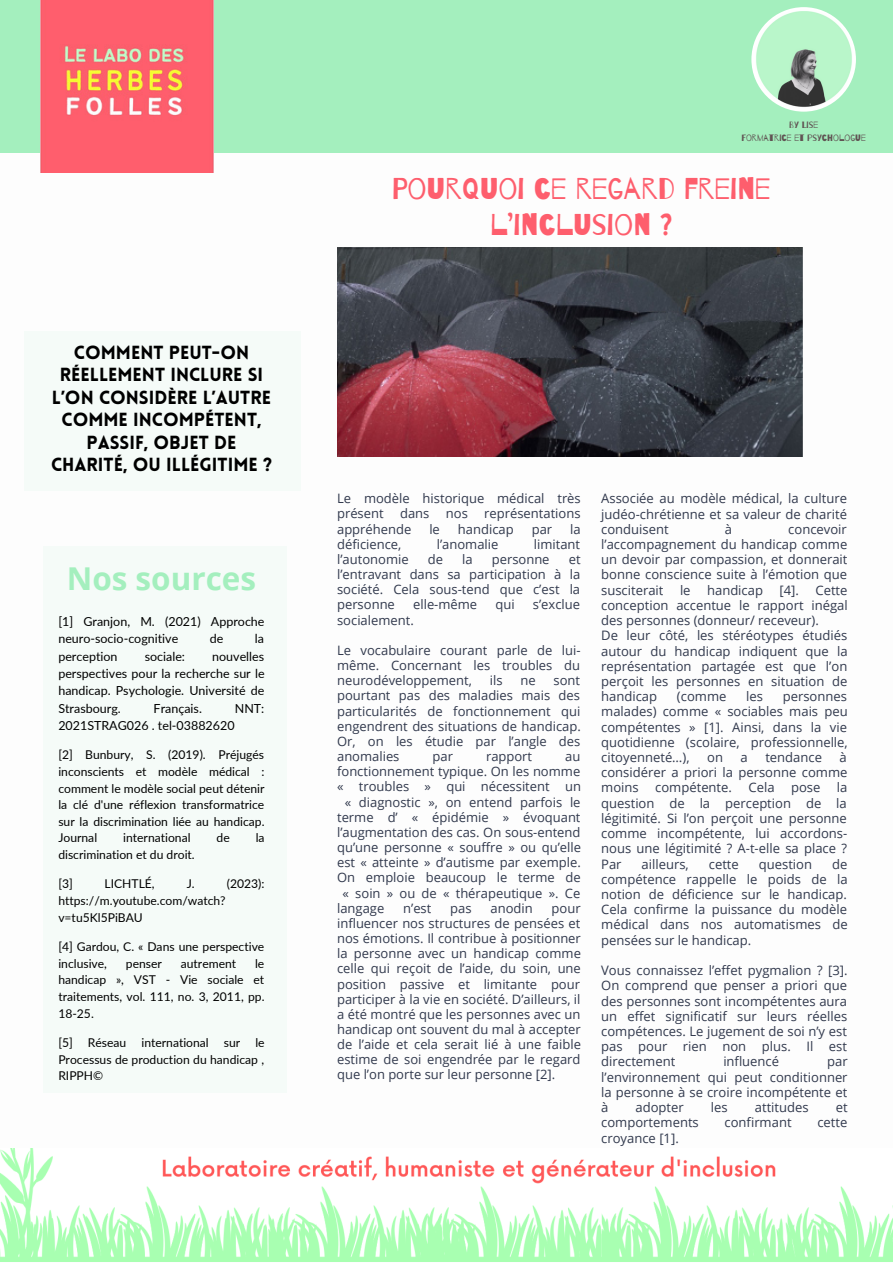
<style>
.page{position:relative;width:893px;height:1264px;background:#fff}
.page>*{position:absolute;margin:0;border:0;box-sizing:border-box;transform-origin:0 0}
.t1{font:700 31.5px "Open Sans";color:#a4efbe}
.t2{font:30px/36px "Barrio";color:#fe5e6d;text-align:center}
.t3{font:900 18.6px/22.5px "Lovelo";color:#000;text-align:center}
.t4{font:13.05px/15.1px "Open Sans";color:#31394d;text-align:justify}
.t5{font:12.45px/17.2px "Lato";color:#000}
.t6{font:12.15px/16.6px "Lato";color:#000;text-align:justify}
.t7{font:9.3px/12.3px "Barrio";color:#605353;text-align:center}
</style>
<div class="page">
<div style="left:0;top:0;width:892px;height:153px;background:#a4efbe"></div>
<div style="left:43px;top:546px;width:243px;height:547px;background:#f5fbf8"></div>
<img style="left:337px;top:247px;width:466px;height:209px">
<div style="left:24px;top:331px;width:276px;height:160px;background:#f5fbf8"></div>
<img style="left:0;top:1148px;width:892px;height:113px">
<img style="left:751px;top:7px;width:104px;height:105px;border-radius:50%">
<img style="left:41px;top:0;width:173px;height:172px">
<h3 class="t3" style="left:51px;top:343px;width:222px">COMMENT PEUT-ON<br>RÉELLEMENT INCLURE SI<br>L’ON CONSIDÈRE L’AUTRE<br>COMME INCOMPÉTENT,<br>PASSIF, OBJET DE<br>CHARITÉ, OU ILLÉGITIME ?</h3>
<h1 class="t1" style="left:67px;top:556px;width:191px">Nos sources</h1>
<p class="t5" style="left:58px;top:612px;width:208px">[1] Granjon, M. (2021) Approche neuro-socio-cognitive</p>
<p class="t5" style="left:210px;top:630px;width:15px">de</p>
<p class="t5" style="left:255px;top:630px;width:11px">la</p>
<p class="t5" style="left:58px;top:647px;width:208px;text-align:justify;text-indent:154px">nouvelles perspectives pour la recherche sur le handicap. Psychologie. Université de Strasbourg.</p>
<p class="t5" style="left:58px;top:647px;width:61px">perception</p>
<p class="t5" style="left:145px;top:647px;width:42px">sociale:</p>
<p class="t5" style="left:154px;top:699px;width:50px">Français.</p>
<p class="t5" style="left:235px;top:699px;width:31px">NNT:</p>
<p class="t5" style="left:58px;top:716px;width:178px">2021STRAG026 . tel-03882620</p>
<p class="t6" style="left:58px;top:746px;width:208px">[2] Bunbury, S. (2019). Préjugés inconscients et modèle médical : comment le modèle social peut détenir la clé d'une réflexion transformatrice sur la discrimination liée au handicap.<br>Journal</p>
<p class="t6" style="left:123px;top:829px;width:69px">international</p>
<p class="t6" style="left:216px;top:829px;width:15px">de</p>
<p class="t6" style="left:256px;top:829px;width:10px">la</p>
<p class="t6" style="left:58px;top:846px;width:138px">discrimination et du droit.</p>
<p class="t6" style="left:58px;top:875px;width:16px">[3]</p>
<p class="t6" style="left:104px;top:875px;width:52px">LICHTLÉ,</p>
<p class="t6" style="left:187px;top:875px;width:9px">J.</p>
<p class="t6" style="left:227px;top:875px;width:39px">(2023):</p>
<p class="t6" style="left:58px;top:892px;width:169px">https://m.youtube.com/watch? v=tu5Kl5PiBAU</p>
<p class="t6" style="left:58px;top:938px;width:207px">[4] Gardou, C. « Dans une perspective inclusive,</p>
<p class="t6" style="left:58px;top:954px;width:208px;text-indent:197px">le handicap », VST - Vie sociale et traitements, vol. 111, no. 3, 2011, pp.<br>18-25.</p>
<p class="t6" style="left:58px;top:1033px;width:208px">[5] Réseau international sur le Processus de production du handicap , RIPPH©</p>
<p class="t6" style="left:126px;top:954px;width:38px">penser</p>
<p class="t6" style="left:181px;top:954px;width:57px">autrement</p>
<p class="t7" style="left:741px;top:119px;width:126px">BY LISE<br>FORMATRICE ET PSYCHOLOGUE</p>
<h2 class="t2" style="left:392px;top:172px;width:380px">POURQUOI CE REGARD FREINE<br>L’INCLUSION ?</h2>
<p class="t4" style="left:337px;top:490px;width:245px">Le modèle historique médical très présent</p>
<p class="t4" style="left:400px;top:506px;width:31px">dans</p>
<p class="t4" style="left:446px;top:506px;width:24px">nos</p>
<p class="t4" style="left:484px;top:506px;width:98px">représentations</p>
<p class="t4" style="left:337px;top:521px;width:76px">appréhende</p>
<p class="t4" style="left:429px;top:521px;width:12px">le</p>
<p class="t4" style="left:458px;top:521px;width:57px">handicap</p>
<p class="t4" style="left:531px;top:521px;width:22px">par</p>
<p class="t4" style="left:570px;top:521px;width:12px">la</p>
<p class="t4" style="left:337px;top:536px;width:66px">déficience,</p>
<p class="t4" style="left:437px;top:536px;width:63px">l’anomalie</p>
<p class="t4" style="left:534px;top:536px;width:48px">limitant</p>
<p class="t4" style="left:337px;top:551px;width:73px">l’autonomie</p>
<p class="t4" style="left:428px;top:551px;width:17px">de</p>
<p class="t4" style="left:462px;top:551px;width:12px">la</p>
<p class="t4" style="left:491px;top:551px;width:59px">personne</p>
<p class="t4" style="left:337px;top:551px;width:245px;text-indent:231px">et l’entravant dans sa participation à la société. Cela sous-tend que c’est la personne</p>
<p class="t4" style="left:413px;top:596px;width:66px">elle-même</p>
<p class="t4" style="left:495px;top:596px;width:21px">qui</p>
<p class="t4" style="left:533px;top:596px;width:49px">s’exclue</p>
<p class="t4" style="left:337px;top:612px;width:78px">socialement.</p>
<p class="t4" style="left:337px;top:642px;width:245px">Le vocabulaire courant parle de lui&shy;même. Concernant les troubles du neurodéveloppement,</p>
<p class="t4" style="left:490px;top:672px;width:14px">ils</p>
<p class="t4" style="left:520px;top:672px;width:17px">ne</p>
<p class="t4" style="left:337px;top:672px;width:245px;text-indent:216px">sont pourtant pas des maladies mais des particularités de fonctionnement qui engendrent des situations de handicap.<br>Or, on les étudie par l’angle des anomalies</p>
<p class="t4" style="left:432px;top:748px;width:22px">par</p>
<p class="t4" style="left:486px;top:748px;width:48px">rapport</p>
<p class="t4" style="left:565px;top:748px;width:17px">au</p>
<p class="t4" style="left:337px;top:763px;width:245px">fonctionnement typique. On les nomme</p>
<p class="t4" style="left:337px;top:778px;width:245px">« troubles » qui nécessitent un</p>
<p class="t4" style="left:345px;top:794px;width:237px">« diagnostic », on entend parfois le</p>
<p class="t4" style="left:337px;top:809px;width:245px">terme d’ « épidémie » évoquant</p>
<p class="t4" style="left:337px;top:824px;width:245px">l’augmentation des cas. On sous-entend</p>
<p class="t4" style="left:337px;top:839px;width:245px">qu’une personne « souffre » ou qu’elle</p>
<p class="t4" style="left:337px;top:854px;width:245px">est « atteinte » d’autisme par exemple.</p>
<p class="t4" style="left:337px;top:869px;width:245px">On emploie beaucoup le terme de</p>
<p class="t4" style="left:342px;top:884px;width:239px">« soin » ou de « thérapeutique ». Ce</p>
<p class="t4" style="left:337px;top:900px;width:49px">langage</p>
<p class="t4" style="left:403px;top:900px;width:30px">n’est</p>
<p class="t4" style="left:450px;top:900px;width:23px">pas</p>
<p class="t4" style="left:490px;top:900px;width:44px">anodin</p>
<p class="t4" style="left:337px;top:900px;width:245px;text-indent:214px">pour influencer nos structures de pensées et nos émotions. Il contribue à positionner la personne avec un handicap comme celle qui reçoit de l’aide, du soin, une position passive et limitante pour participer à la vie en société. D’ailleurs, il a été montré que les personnes avec un handicap ont souvent du mal à accepter de l’aide et cela serait lié à une faible estime de soi engendrée par le regard que l’on porte sur leur personne [2].</p>
<p class="t4" style="left:601px;top:490px;width:247px">Associée au modèle médical, la culture judéo-chrétienne et sa valeur de charité conduisent</p>
<p class="t4" style="left:724px;top:521px;width:9px">à</p>
<p class="t4" style="left:601px;top:521px;width:248px;text-indent:187px">concevoir l’accompagnement du handicap comme un devoir par compassion, et donnerait bonne conscience suite à l’émotion que susciterait</p>
<p class="t4" style="left:680px;top:582px;width:12px">le</p>
<p class="t4" style="left:707px;top:582px;width:57px">handicap</p>
<p class="t4" style="left:779px;top:582px;width:21px">[4].</p>
<p class="t4" style="left:601px;top:582px;width:248px;text-align:left;text-indent:214px">Cette conception accentue le rapport inégal des personnes (donneur/ receveur).<br>De leur côté, les stéréotypes étudiés autour du handicap indiquent que la représentation partagée est que l’on perçoit les personnes en situation de handicap</p>
<p class="t4" style="left:677px;top:688px;width:51px">(comme</p>
<p class="t4" style="left:746px;top:688px;width:18px">les</p>
<p class="t4" style="left:601px;top:688px;width:248px;text-indent:181px">personnes malades) comme « sociables mais peu compétentes » [1]. Ainsi, dans la vie quotidienne (scolaire, professionnelle, citoyenneté…),</p>
<p class="t4" style="left:601px;top:749px;width:248px;text-indent:238px">à considérer a priori la personne comme moins</p>
<p class="t4" style="left:707px;top:749px;width:17px">on</p>
<p class="t4" style="left:740px;top:749px;width:9px">a</p>
<p class="t4" style="left:765px;top:749px;width:58px">tendance</p>
<p class="t4" style="left:655px;top:779px;width:78px">compétente.</p>
<p class="t4" style="left:748px;top:779px;width:28px">Cela</p>
<p class="t4" style="left:791px;top:779px;width:31px">pose</p>
<p class="t4" style="left:601px;top:779px;width:248px;text-indent:236px">la question de la perception de la légitimité. Si l’on perçoit une personne comme incompétente, lui accordons&shy;nous une légitimité ? A-t-elle sa place ?<br>Par</p>
<p class="t4" style="left:601px;top:856px;width:248px;text-indent:231px">de compétence rappelle le poids de la notion de déficience sur le handicap.<br>Cela confirme la puissance du modèle médical dans nos automatismes de pensées sur le handicap.</p>
<p class="t4" style="left:601px;top:962px;width:248px">Vous connaissez l’effet pygmalion ? [3].<br>On comprend que penser a priori que des personnes sont incompétentes aura un effet significatif sur leurs réelles compétences. Le jugement de soi n’y est pas pour rien non plus. Il est directement</p>
<p class="t4" style="left:641px;top:856px;width:49px">ailleurs,</p>
<p class="t4" style="left:708px;top:856px;width:32px">cette</p>
<p class="t4" style="left:758px;top:856px;width:55px">question</p>
<p class="t4" style="left:723px;top:1053px;width:57px">influencé</p>
<p class="t4" style="left:601px;top:1053px;width:248px;text-indent:226px">par l’environnement qui peut conditionner la personne à se croire incompétente et à</p>
<p class="t4" style="left:635px;top:1099px;width:50px">adopter</p>
<p class="t4" style="left:710px;top:1099px;width:18px">les</p>
<p class="t4" style="left:754px;top:1099px;width:55px">attitudes</p>
<p class="t4" style="left:835px;top:1099px;width:13px">et</p>
<p class="t4" style="left:601px;top:1114px;width:99px">comportements</p>
<p class="t4" style="left:724px;top:1114px;width:69px">confirmant</p>
<p class="t4" style="left:817px;top:1114px;width:32px">cette</p>
<p class="t4" style="left:601px;top:1129px;width:79px">croyance [1].</p>
</div>
